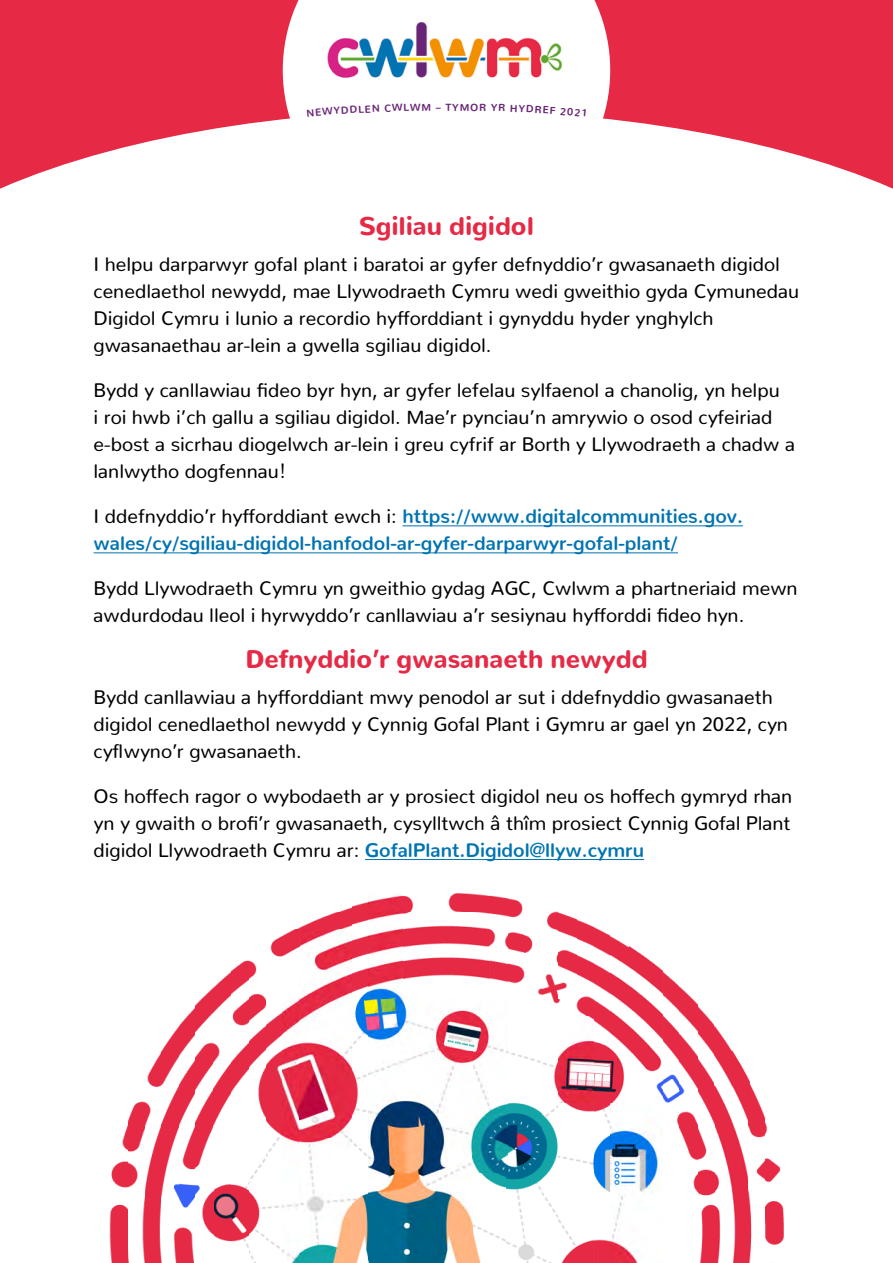
<style>
.page{position:relative;width:893px;height:1263px;background:#fff}
.page>*{position:absolute;margin:0;border:0;box-sizing:border-box;transform-origin:0 0}
.t1{font:900 25.5px "Nunito";color:#e62945}
.t2{font:19.5px/27px "Nunito";color:#000}
.t3{font:700 19.5px/27px "Nunito";color:#0074b2}
.t4{font:700 10.35px "Nunito";color:#692576}
.s1{font-weight:400;color:#000}
.s2{font-weight:700;color:#0074b2}
</style>
<div class="page">
<svg style="left:0;top:0;width:893px;height:189px;fill:#e62945"></svg>
<svg style="left:283px;top:0;width:327px;height:189px"></svg>
<img style="left:309px;top:5px;width:271px;height:90px">
<hr style="left:402px;top:525px;width:341px;height:1px;background:#0074b2">
<hr style="left:94px;top:552px;width:584px;height:1px;background:#0074b2">
<img style="left:542px;top:911px;width:17px;height:352px">
<img style="left:369px;top:998px;width:138px;height:265px">
<img style="left:663px;top:971px;width:17px;height:159px">
<img style="left:507px;top:898px;width:17px;height:362px">
<img style="left:174px;top:1228px;width:5px;height:35px">
<img style="left:352px;top:901px;width:17px;height:362px">
<img style="left:524px;top:988px;width:18px;height:275px">
<img style="left:593px;top:926px;width:17px;height:337px">
<img style="left:265px;top:998px;width:35px;height:265px">
<img style="left:559px;top:1016px;width:34px;height:247px">
<img style="left:144px;top:1052px;width:18px;height:211px">
<img style="left:714px;top:1050px;width:35px;height:213px">
<img style="left:127px;top:1101px;width:17px;height:162px">
<img style="left:231px;top:960px;width:34px;height:303px">
<img style="left:749px;top:1079px;width:17px;height:184px">
<img style="left:110px;top:1127px;width:17px;height:136px">
<img style="left:300px;top:929px;width:52px;height:334px">
<img style="left:766px;top:1158px;width:17px;height:87px">
<img style="left:213px;top:1184px;width:18px;height:58px">
<img style="left:610px;top:946px;width:53px;height:317px">
<img style="left:179px;top:1004px;width:17px;height:259px">
<img style="left:697px;top:1003px;width:17px;height:260px">
<img style="left:196px;top:988px;width:17px;height:247px">
<img style="left:161px;top:1026px;width:18px;height:181px">
<img style="left:680px;top:987px;width:17px;height:205px">
<img style="left:213px;top:1043px;width:18px;height:84px">
<img style="left:766px;top:1124px;width:2px;height:9px">
<img style="left:714px;top:1025px;width:18px;height:25px">
<img style="left:213px;top:972px;width:18px;height:41px">
<img style="left:576px;top:918px;width:17px;height:98px">
<img style="left:369px;top:895px;width:34px;height:103px">
<img style="left:490px;top:895px;width:17px;height:87px">
<img style="left:559px;top:912px;width:17px;height:79px">
<img style="left:403px;top:912px;width:87px;height:68px">
<img style="left:270px;top:929px;width:30px;height:28px">
<img style="left:524px;top:935px;width:9px;height:18px">
<img style="left:610px;top:936px;width:17px;height:10px">
<img style="left:297px;top:912px;width:55px;height:17px">
<img style="left:339px;top:907px;width:13px;height:5px">
<img style="left:403px;top:896px;width:11px;height:16px">
<img style="left:448px;top:894px;width:42px;height:18px">
<hr style="left:365px;top:859px;width:279px;height:1px;background:#0074b2">
<svg style="left:307px;top:105px;width:64px;height:12px"></svg>
<svg style="left:410px;top:103px;width:20px;height:8px"></svg>
<svg style="left:461px;top:103px;width:125px;height:14px"></svg>
<p class="t4" style="left:372px;top:99px;width:39px;rotate:-2deg">N CWL</p>
<p class="t4" style="left:436px;top:98px;width:25px">– TY</p>
<h1 class="t1" style="left:359px;top:202px;width:176px">Sgiliau digidol</h1>
<p class="t2" style="left:94px;top:248px;width:707px">I helpu darparwyr gofal plant i baratoi ar gyfer defnyddio’r gwasanaeth digidol cenedlaethol newydd, mae Llywodraeth Cymru wedi gweithio gyda Cymunedau Digidol Cymru i lunio a recordio hyfforddiant i gynyddu hyder ynghylch gwasanaethau ar-lein a gwella sgiliau digidol.</p>
<p class="t2" style="left:94px;top:374px;width:703px">Bydd y canllawiau fideo byr hyn, ar gyfer lefelau sylfaenol a chanolig, yn helpu<br>i roi hwb i’ch gallu a sgiliau digidol. Mae’r pynciau’n amrywio o osod cyfeiriad e-bost a sicrhau diogelwch ar-lein i greu cyfrif ar Borth y Llywodraeth a chadw a lanlwytho dogfennau!</p>
<p class="t3" style="left:94px;top:500px;width:651px"><span class="s1">I ddefnyddio’r hyfforddiant ewch i:</span> https://www.digitalcommunities.gov. wales/cy/sgiliau-digidol-hanfodol-ar-gyfer-darparwyr-gofal-plant/</p>
<p class="t2" style="left:94px;top:572px;width:705px">Bydd Llywodraeth Cymru yn gweithio gydag AGC, Cwlwm a phartneriaid mewn awdurdodau lleol i hyrwyddo’r canllawiau a’r sesiynau hyfforddi fideo hyn.</p>
<h1 class="t1" style="left:245px;top:635px;width:404px">Defnyddio’r gwasanaeth newydd</h1>
<p class="t2" style="left:94px;top:681px;width:696px">Bydd canllawiau a hyfforddiant mwy penodol ar sut i ddefnyddio gwasanaeth digidol cenedlaethol newydd y Cynnig Gofal Plant i Gymru ar gael yn 2022, cyn cyflwyno’r gwasanaeth.</p>
<p class="t2" style="left:94px;top:780px;width:700px;text-align:justify">Os hoffech ragor o wybodaeth ar y prosiect digidol neu os hoffech gymryd rhan yn y gwaith o brofi’r gwasanaeth, cysylltwch â thîm prosiect Cynnig Gofal Plant digidol Llywodraeth Cymru ar: <span class="s2">GofalPlant.Digidol@llyw.cymru</span></p>
</div>
